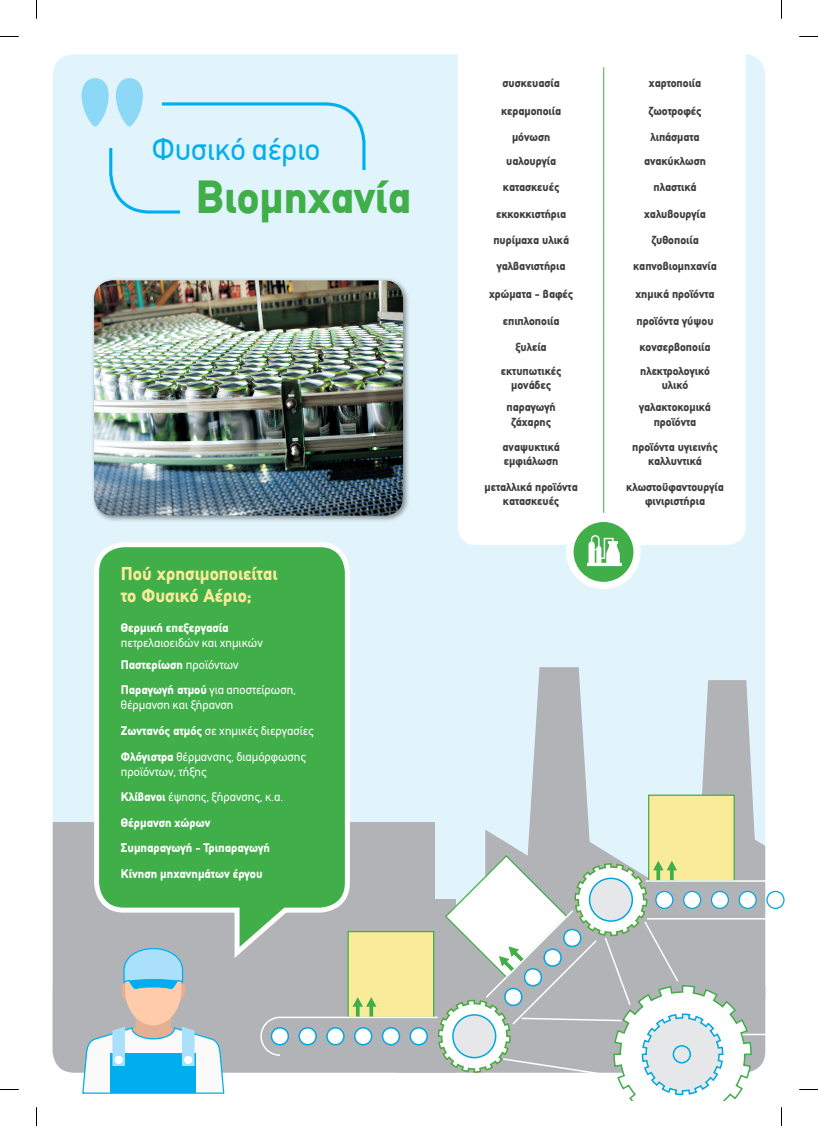
<style>
.page{position:relative;width:818px;height:1126px;background:#fff}
.page>*{position:absolute;margin:0;border:0;box-sizing:border-box;transform-origin:0 0}
.t1{font:900 46.25px "PF Din Text";color:#40ae49}
.t2{font:31.25px "PF Din Text";color:#00aeef}
.t3{font:900 18.75px/22.5px "PF Din Text";color:#f9eb99}
.t4{font:12.5px/22.1px "PF Din Text";color:#fff}
.t5{font:900 12.5px/25.6px "PF Din Text";color:#fff}
.t6{font:900 11.88px/14.2px "PF Din Text";color:#3e3e3f;text-align:center}
.s1{font-weight:900}
.s2{font-weight:400}
</style>
<div class="page">
<div style="left:53px;top:54px;width:711px;height:1018px;background:#e1f4fc;border-radius:21px"></div>
<div style="left:53px;top:822px;width:381px;height:230px;background:#b2b3b7"></div>
<div style="left:53px;top:985px;width:711px;height:87px;background:#b2b3b7"></div>
<div style="left:109px;top:102px;width:256px;height:111px;border:3px solid #00aeef;border-radius:39px"></div>
<div style="left:181px;top:170px;width:228px;height:83px;background:#e1f4fc"></div>
<div style="left:88px;top:78px;width:73px;height:70px;background:#e1f4fc"></div>
<svg style="left:81px;top:78px;width:62px;height:49px"></svg>
<svg style="left:259px;top:667px;width:526px;height:432px"></svg>
<div style="left:673px;top:1045px;width:16px;height:17px;background:#e6e7e9;border-radius:50%"></div>
<div style="left:672px;top:1044px;width:18px;height:19px;border:2px solid #00a7e0;border-radius:50%"></div>
<div style="left:452px;top:1014px;width:43px;height:43px;background:#e6e7e9;border-radius:50%"></div>
<div style="left:452px;top:1014px;width:44px;height:44px;border:2px solid #00a7e0;border-radius:50%"></div>
<div style="left:457px;top:36px;width:288px;height:509px;background:#fff;border-radius:18px"></div>
<hr style="left:603px;top:67px;width:1px;height:31px;background:#40ae49">
<svg style="left:603px;top:98px;width:1px;height:261px"></svg>
<hr style="left:603px;top:359px;width:1px;height:36px;background:#40ae49">
<hr style="left:603px;top:395px;width:1px;height:38px;background:#40ae49">
<hr style="left:603px;top:433px;width:1px;height:41px;background:#40ae49">
<hr style="left:603px;top:474px;width:1px;height:39px;background:#40ae49">
<svg style="left:569px;top:518px;width:67px;height:67px;background:#62bc6a"></svg>
<div style="left:566px;top:514px;width:74px;height:75px;border:7px solid #fff;border-radius:50%"></div>
<svg style="left:586px;top:535px;width:35px;height:31px"></svg>
<div style="left:91px;top:278px;width:319px;height:245px;background:#231f20;opacity:.5"></div>
<img style="left:94px;top:280px;width:309px;height:235px">
<svg style="left:82px;top:963px;width:143px;height:131px"></svg>
<svg style="left:94px;top:542px;width:258px;height:421px;background:#59b462"></svg>
<svg style="left:0;top:36px;width:19px;height:1px"></svg>
<svg style="left:799px;top:36px;width:18px;height:1px"></svg>
<svg style="left:0;top:1089px;width:19px;height:1px"></svg>
<svg style="left:799px;top:1089px;width:18px;height:1px"></svg>
<svg style="left:36px;top:0;width:1px;height:19px"></svg>
<svg style="left:36px;top:1107px;width:1px;height:18px"></svg>
<h2 class="t2" style="left:152px;top:131px;width:170px">Φυσικό αέριο</h2>
<h1 class="t1" style="left:196px;top:170px;width:216px">Βιομηχανία</h1>
<h3 class="t3" style="left:121px;top:561px;width:158px">Πού χρησιμοποιείται το Φυσικό Αέριο;</h3>
<p class="t5" style="left:121px;top:614px;width:109px">Θερμική επεξεργασία</p>
<p class="t4" style="left:121px;top:631px;width:143px">πετρελαιοειδών και χημικών<br><span class="s1">Παστερίωση</span> προϊόντων</p>
<p class="t4" style="left:121px;top:682px;width:176px;line-height:15px"><span class="s1">Παραγωγή ατμού</span> για αποστείρωση, θέρμανση και ξήρανση</p>
<p class="t4" style="left:121px;top:717px;width:194px;line-height:25.6px"><span class="s1">Ζωντανός ατμός</span> σε χημικές διεργασίες<br><span class="s1">Φλόγιστρα</span> θέρμανσης, διαμόρφωσης</p>
<p class="t5" style="left:121px;top:758px;width:164px"><span class="s2">προϊόντων, τήξης<br></span>Κλίβανοι <span class="s2">έψησης, ξήρανσης, κ.α.<br></span>Θέρμανση χώρων<br>Συμπαραγωγή - Τριπαραγωγή<br>Κίνηση μηχανημάτων έργου</p>
<p class="t6" style="left:502px;top:76px;width:59px">συσκευασία</p>
<p class="t6" style="left:648px;top:76px;width:54px">χαρτοποιία</p>
<p class="t6" style="left:501px;top:104px;width:61px">κεραμοποιία</p>
<p class="t6" style="left:648px;top:104px;width:54px">ζωοτροφές</p>
<p class="t6" style="left:511px;top:129px;width:40px">μόνωση</p>
<p class="t6" style="left:650px;top:129px;width:51px">λιπάσματα</p>
<p class="t6" style="left:506px;top:154px;width:51px">υαλουργία</p>
<p class="t6" style="left:643px;top:154px;width:63px">ανακύκλωση</p>
<p class="t6" style="left:502px;top:180px;width:58px">κατασκευές</p>
<p class="t6" style="left:653px;top:180px;width:44px">πλαστικά</p>
<p class="t6" style="left:496px;top:207px;width:71px">εκκοκκιστήρια</p>
<p class="t6" style="left:643px;top:207px;width:63px">χαλυβουργία</p>
<p class="t6" style="left:493px;top:232px;width:77px">πυρίμαχα υλικά</p>
<p class="t6" style="left:651px;top:232px;width:49px">ζυθοποιία</p>
<p class="t6" style="left:496px;top:259px;width:70px">γαλβανιστήρια</p>
<p class="t6" style="left:633px;top:259px;width:85px">καπνοβιομηχανία</p>
<p class="t6" style="left:489px;top:286px;width:85px">χρώματα - βαφές</p>
<p class="t6" style="left:635px;top:286px;width:81px">χημικά προϊόντα</p>
<p class="t6" style="left:502px;top:313px;width:58px">επιπλοποιία</p>
<p class="t6" style="left:636px;top:313px;width:79px">προϊόντα γύψου</p>
<p class="t6" style="left:515px;top:339px;width:33px">ξυλεία</p>
<p class="t6" style="left:639px;top:339px;width:72px">κονσερβοποιία</p>
<p class="t6" style="left:500px;top:363px;width:62px">εκτυπωτικές μονάδες</p>
<p class="t6" style="left:639px;top:363px;width:71px">ηλεκτρολογικό υλικό</p>
<p class="t6" style="left:506px;top:400px;width:51px">παραγωγή ζάχαρης</p>
<p class="t6" style="left:638px;top:400px;width:73px">γαλακτοκομικά προϊόντα</p>
<p class="t6" style="left:502px;top:439px;width:59px;text-align:left">αναψυκτικά εμφιάλωση</p>
<p class="t6" style="left:631px;top:439px;width:87px">προϊόντα υγιεινής καλλυντικά</p>
<p class="t6" style="left:484px;top:479px;width:95px">μεταλλικά προϊόντα κατασκευές</p>
<p class="t6" style="left:626px;top:479px;width:99px">κλωστοϋφαντουργία φινιριστήρια</p>
</div>
